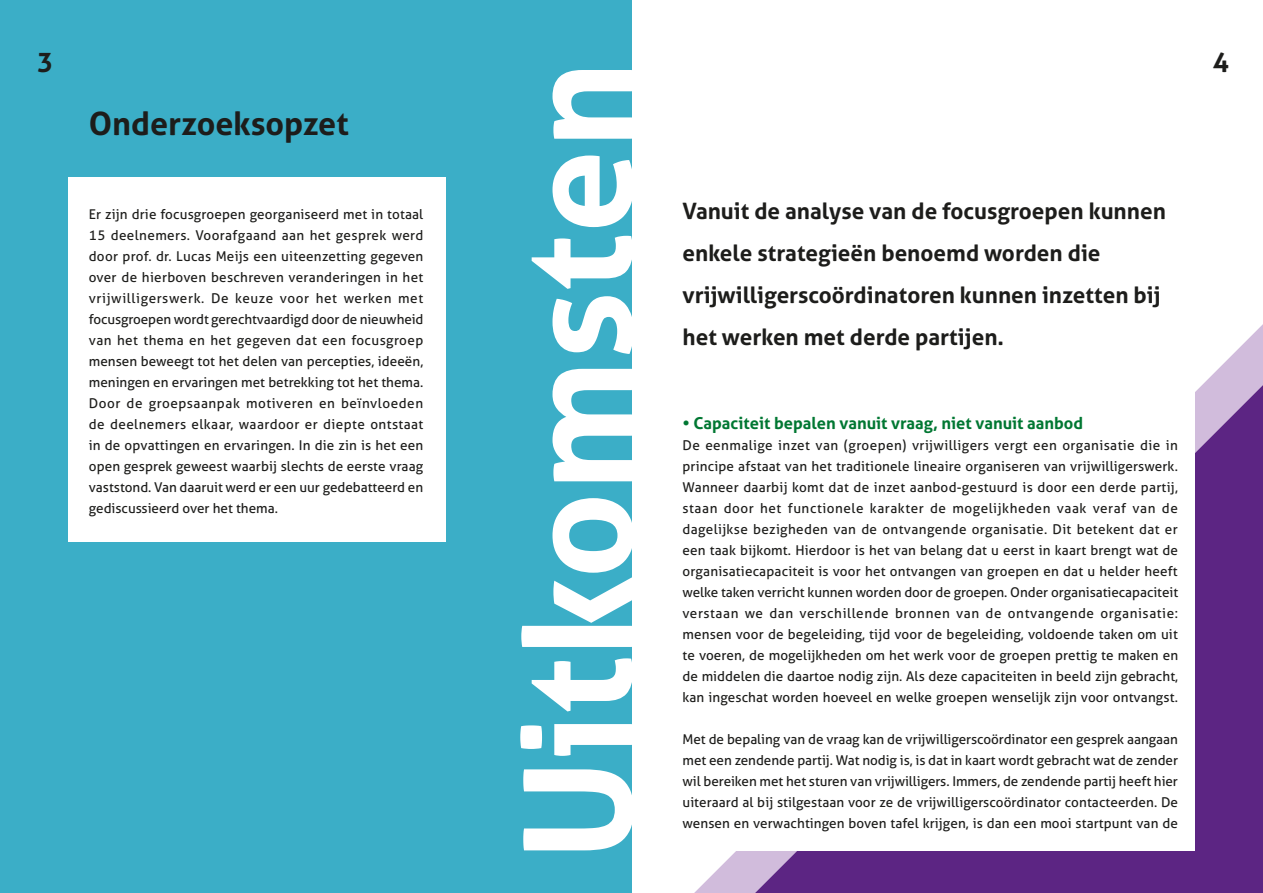
<style>
.page{position:relative;width:1263px;height:893px;background:#fff}
.page>*{position:absolute;margin:0;border:0;box-sizing:border-box;transform-origin:0 0}
.Bodycopy{font:700 150px "Aller";color:#fff}
.Subkop{font:700 32.25px "Aller";color:#1d1d1b}
.Bodycopy-2{font:700 27px "Aller";color:#1d1d1b}
.Subkop-2{font:700 22.5px/42px "Aller";color:#1d1d1b}
.Subkop-3{font:700 16.5px "Aller";color:#007732}
.Bodycopy-3{font:13.5px/21px "Aller";letter-spacing:.005em;color:#1d1d1b;text-align:justify}
</style>
<div class="page">
<div style="left:0;top:0;width:632px;height:893px;background:#3baec7"></div>
<div style="left:68px;top:177px;width:378px;height:364px;background:#fff"></div>
<svg style="left:694px;top:324px;width:569px;height:569px;fill:#d1bcdc"></svg>
<div style="left:755px;top:385px;width:508px;height:508px;background:#5c2583"></div>
<div style="left:665px;top:101px;width:530px;height:750px;background:#fff"></div>
<p class="Bodycopy-2" style="left:37px;top:46px;width:18px">3</p>
<p class="Bodycopy-2" style="left:1213px;top:46px;width:18px">4</p>
<p class="Bodycopy" style="left:486px;top:860px;width:801px;rotate:-90deg">Uitkomsten</p>
<p class="Subkop" style="left:89px;top:104px;width:261px">Onderzoeksopzet</p>
<p class="Subkop-2" style="left:682px;top:190px;width:485px">Vanuit de analyse van de focusgroepen kunnen enkele strategieën benoemd worden die vrijwilligerscoördinatoren kunnen inzetten bij het werken met derde partijen.</p>
<p class="Bodycopy-3" style="left:89px;top:204px;width:336px">Er zijn drie focusgroepen georganiseerd met in totaal 15 deelnemers. Voorafgaand aan het gesprek werd door prof. dr. Lucas Meijs een uiteenzetting gegeven over de hierboven beschreven veranderingen in het vrijwilligerswerk. De keuze voor het werken met focusgroepen wordt gerechtvaardigd door de nieuwheid van het thema en het gegeven dat een focusgroep mensen beweegt tot het delen van percepties, ideeën, meningen en ervaringen met betrekking tot het thema.<br>Door de groepsaanpak motiveren en beïnvloeden de deelnemers elkaar, waardoor er diepte ontstaat in de opvattingen en ervaringen. In die zin is het een open gesprek geweest waarbij slechts de eerste vraag vaststond. Van daaruit werd er een uur gedebatteerd en gediscussieerd over het thema.</p>
<p class="Subkop-3" style="left:682px;top:413px;width:402px">• Capaciteit bepalen vanuit vraag, niet vanuit aanbod</p>
<p class="Bodycopy-3" style="left:682px;top:435px;width:497px">De eenmalige inzet van (groepen) vrijwilligers vergt een organisatie die in principe afstaat van het traditionele lineaire organiseren van vrijwilligerswerk.<br>Wanneer daarbij komt dat de inzet aanbod-gestuurd is door een derde partij, staan door het functionele karakter de mogelijkheden vaak veraf van de dagelijkse bezigheden van de ontvangende organisatie. Dit betekent dat er een taak bijkomt. Hierdoor is het van belang dat u eerst in kaart brengt wat de organisatiecapaciteit is voor het ontvangen van groepen en dat u helder heeft welke taken verricht kunnen worden door de groepen. Onder organisatiecapaciteit verstaan we dan verschillende bronnen van de ontvangende organisatie: mensen voor de begeleiding, tijd voor de begeleiding, voldoende taken om uit te voeren, de mogelijkheden om het werk voor de groepen prettig te maken en de middelen die daartoe nodig zijn. Als deze capaciteiten in beeld zijn gebracht, kan ingeschat worden hoeveel en welke groepen wenselijk zijn voor ontvangst.</p>
<p class="Bodycopy-3" style="left:682px;top:729px;width:497px">Met de bepaling van de vraag kan de vrijwilligerscoördinator een gesprek aangaan met een zendende partij. Wat nodig is, is dat in kaart wordt gebracht wat de zender wil bereiken met het sturen van vrijwilligers. Immers, de zendende partij heeft hier uiteraard al bij stilgestaan voor ze de vrijwilligerscoördinator contacteerden. De wensen en verwachtingen boven tafel krijgen, is dan een mooi startpunt van de</p>
</div>
